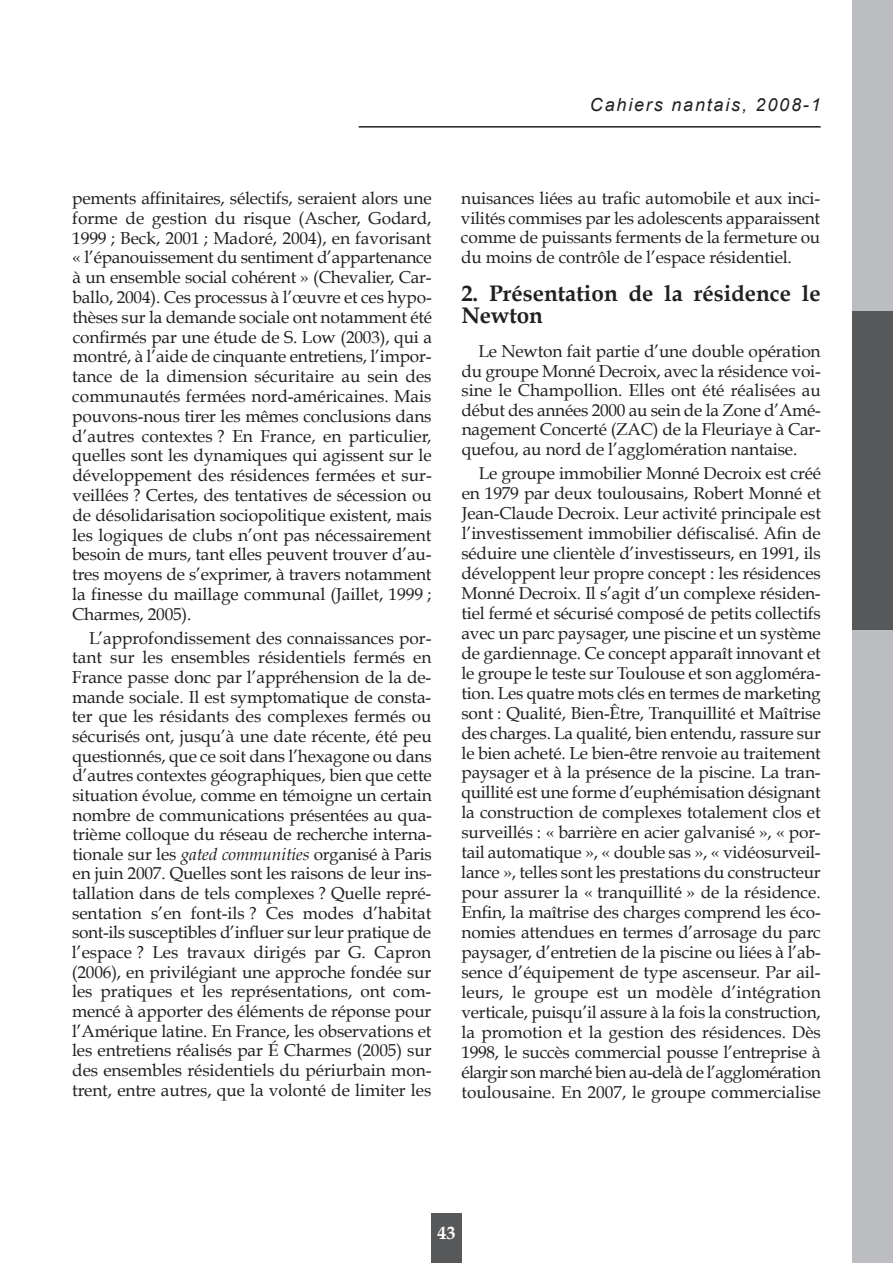
<style>
.page{position:relative;width:893px;height:1263px;background:#fff}
.page>*{position:absolute;margin:0;border:0;box-sizing:border-box;transform-origin:0 0}
.t1{font:700 22.5px/21.6px "Book Antiqua";color:#231f20}
.t2{font:italic 18px "Arial";letter-spacing:.1em;color:#231f20}
.t3{font:700 18px "Book Antiqua";color:#fff}
.t4{font:17.25px/20px "Book Antiqua";letter-spacing:-.01em;color:#231f20;text-align:justify}
.s1{font-style:italic}
</style>
<div class="page">
<hr style="left:359px;top:126px;width:462px;height:2px;background:#231f20">
<div style="left:853px;top:0;width:40px;height:311px;background:#bcbdc0"></div>
<div style="left:853px;top:311px;width:40px;height:319px;background:#57585a"></div>
<div style="left:853px;top:630px;width:40px;height:319px;background:#bcbdc0"></div>
<div style="left:853px;top:949px;width:40px;height:314px;background:#bcbdc0"></div>
<div style="left:432px;top:1213px;width:30px;height:50px;background:#57585a"></div>
<p class="t2" style="left:590px;top:95px;width:232px">Cahiers nantais, 2008-1</p>
<p class="t4" style="left:72px;top:188px;width:361px">pements affinitaires, sélectifs, seraient alors une forme de gestion du risque (Ascher, Godard, 1999 ; Beck, 2001 ; Madoré, 2004), en favorisant « l’épanouissement du sentiment d’appartenance à un ensemble social cohérent » (Chevalier, Car&shy;ballo, 2004). Ces processus à l’œuvre et ces hypo&shy;thèses sur la demande sociale ont notamment été confirmés par une étude de S. Low (2003), qui a montré, à l’aide de cinquante entretiens, l’impor&shy;tance de la dimension sécuritaire au sein des communautés fermées nord-américaines. Mais pouvons-nous tirer les mêmes conclusions dans d’autres contextes ? En France, en particulier, quelles sont les dynamiques qui agissent sur le développement des résidences fermées et sur&shy;veillées ? Certes, des tentatives de sécession ou de désolidarisation sociopolitique existent, mais les logiques de clubs n’ont pas nécessairement besoin de murs, tant elles peuvent trouver d’au&shy;tres moyens de s’exprimer, à travers notamment la finesse du maillage communal (Jaillet, 1999 ; Charmes, 2005).</p>
<p class="t4" style="left:72px;top:628px;width:362px;text-indent:17px">L’approfondissement des connaissances por&shy;tant sur les ensembles résidentiels fermés en France passe donc par l’appréhension de la de&shy;mande sociale. Il est symptomatique de consta&shy;ter que les résidants des complexes fermés ou sécurisés ont, jusqu’à une date récente, été peu questionnés, que ce soit dans l’hexagone ou dans d’autres contextes géographiques, bien que cette situation évolue, comme en témoigne un certain nombre de communications présentées au qua&shy;trième colloque du réseau de recherche interna&shy;tionale sur les <span class="s1">gated communities</span> organisé à Paris en juin 2007. Quelles sont les raisons de leur ins&shy;tallation dans de tels complexes ? Quelle repré&shy;sentation s’en font-ils ? Ces modes d’habitat sont-ils susceptibles d’influer sur leur pratique de l’espace ? Les travaux dirigés par G. Capron (2006), en privilégiant une approche fondée sur les pratiques et les représentations, ont com&shy;mencé à apporter des éléments de réponse pour l’Amérique latine. En France, les observations et les entretiens réalisés par É Charmes (2005) sur des ensembles résidentiels du périurbain mon&shy;trent, entre autres, que la volonté de limiter les</p>
<p class="t4" style="left:461px;top:189px;width:361px">nuisances liées au trafic automobile et aux inci&shy;vilités commises par les adolescents apparaissent comme de puissants ferments de la fermeture ou du moins de contrôle de l’espace résidentiel.</p>
<h1 class="t1" style="left:461px;top:283px;width:361px">2. Présentation de la résidence le<br>Newton</h1>
<p class="t4" style="left:461px;top:342px;width:361px;line-height:19.5px;text-indent:17px">Le Newton fait partie d’une double opération du groupe Monné Decroix, avec la résidence voi&shy;sine le Champollion. Elles ont été réalisées au début des années 2000 au sein de la Zone d’Amé&shy;nagement Concerté (ZAC) de la Fleuriaye à Car&shy;quefou, au nord de l’agglomération nantaise.</p>
<p class="t4" style="left:461px;top:464px;width:361px;text-indent:17px">Le groupe immobilier Monné Decroix est créé en 1979 par deux toulousains, Robert Monné et Jean-Claude Decroix. Leur activité principale est l’investissement immobilier défiscalisé. Afin de séduire une clientèle d’investisseurs, en 1991, ils développent leur propre concept : les résidences Monné Decroix. Il s’agit d’un complexe résiden&shy;tiel fermé et sécurisé composé de petits collectifs avec un parc paysager, une piscine et un système de gardiennage. Ce concept apparaît innovant et le groupe le teste sur Toulouse et son aggloméra&shy;tion. Les quatre mots clés en termes de marketing sont : Qualité, Bien-Être, Tranquillité et Maîtrise des charges. La qualité, bien entendu, rassure sur le bien acheté. Le bien-être renvoie au traitement paysager et à la présence de la piscine. La tran&shy;quillité est une forme d’euphémisation désignant la construction de complexes totalement clos et surveillés : « barrière en acier galvanisé », « por&shy;tail automatique », « double sas », « vidéosurveil&shy;lance », telles sont les prestations du constructeur pour assurer la « tranquillité » de la résidence.<br>Enfin, la maîtrise des charges comprend les éco&shy;nomies attendues en termes d’arrosage du parc paysager, d’entretien de la piscine ou liées à l’ab&shy;sence d’équipement de type ascenseur. Par ail&shy;leurs, le groupe est un modèle d’intégration verticale, puisqu’il assure à la fois la construction, la promotion et la gestion des résidences. Dès 1998, le succès commercial pousse l’entreprise à élargir son marché bien au-delà de l’agglomération toulousaine. En 2007, le groupe commercialise</p>
<p class="t3" style="left:438px;top:1222px;width:19px">43</p>
</div>
